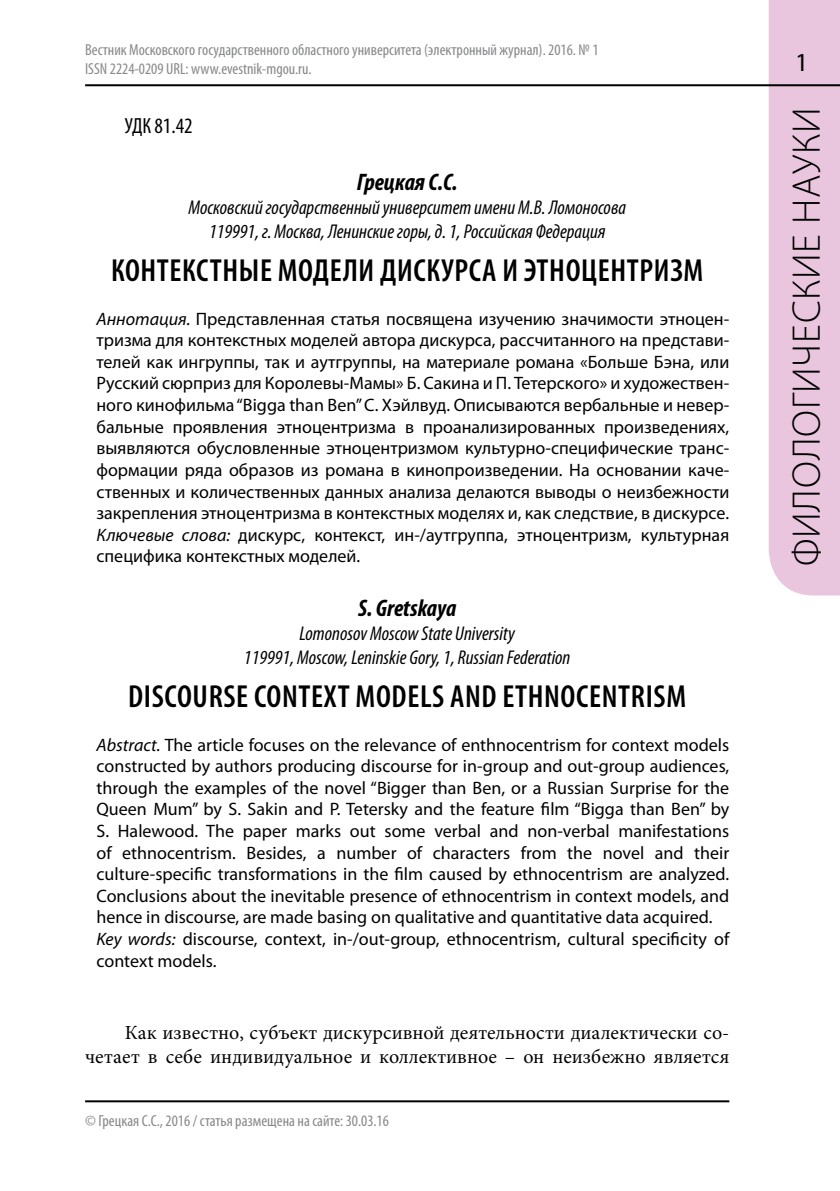
<style>
.page{position:relative;width:840px;height:1191px;background:#fff}
.page>*{position:absolute;margin:0;border:0;box-sizing:border-box;transform-origin:0 0}
.t1{font:300 40px "Myriad Pro";letter-spacing:.02em;color:#000}
.t2{font:600 condensed 32px "Myriad Pro";letter-spacing:.02em;color:#000}
.t3{font:26px "Myriad Pro";color:#000}
.t4{font:italic 700 condensed 24px "Myriad Pro";color:#000}
.t5{font:condensed 22px "Myriad Pro";color:#000}
.t6{font:italic condensed 20px/24px "Myriad Pro";color:#000;text-align:center}
.t7{font:20px/24px "Minion Pro";color:#000;text-align:right}
.t8{font:18px/21.6px "Myriad Pro";color:#000;text-align:justify}
.t9{font:condensed 16px/19.2px "Myriad Pro";color:#87888a}
.s1{font-style:italic}
</style>
<div class="page">
<div style="left:768px;top:0;width:71px;height:595px;background:#e9c5de"></div>
<hr style="left:85px;top:84px;width:754px;height:2px;background:#000">
<hr style="left:85px;top:1100px;width:644px;height:2px;background:#000">
<p class="t9" style="left:85px;top:39px;width:514px">Вестник Московского государственного областного университета (электронный журнал). 2016. № 1<br>ISSN 2224-0209 URL: www.evestnik-mgou.ru.</p>
<p class="t5" style="left:125px;top:112px;width:69px">УДК 81.42</p>
<h3 class="t4" style="left:356px;top:167px;width:102px">Грецкая С.С.</h3>
<p class="t6" style="left:188px;top:195px;width:439px">Московский государственный университет имени М.В. Ломоносова<br>119991, г. Москва, Ленинские горы, д. 1, Российская Федерация</p>
<h2 class="t2" style="left:111px;top:251px;width:593px">КОНТЕКСТНЫЕ МОДЕЛИ ДИСКУРСА И ЭТНОЦЕНТРИЗМ</h2>
<p class="t8" style="left:96px;top:307px;width:634px"><span class="s1">Аннотация.</span> Представленная статья посвящена изучению значимости этноцен&shy;тризма для контекстных моделей автора дискурса, рассчитанного на представи&shy;телей как ингруппы, так и аутгруппы, на материале романа «Больше Бэна, или Русский сюрприз для Королевы-Мамы» Б. Сакина и П. Тетерского» и художествен&shy;ного кинофильма “Bigga than Ben” C. Хэйлвуд. Описываются вербальные и невер&shy;бальные проявления этноцентризма в проанализированных произведениях, выявляются обусловленные этноцентризмом культурно-специфические транс&shy;формации ряда образов из романа в кинопроизведении. На основании каче&shy;ственных и количественных данных анализа делаются выводы о неизбежности закрепления этноцентризма в контекстных моделях и, как следствие, в дискурсе.<br><span class="s1">Ключевые слова:</span> дискурс, контекст, ин-/аутгруппа, этноцентризм, культурная специфика контекстных моделей.</p>
<h3 class="t4" style="left:358px;top:593px;width:100px">S. Gretskaya</h3>
<p class="t6" style="left:244px;top:621px;width:328px">Lomonosov Moscow State University<br>119991, Moscow, Leninskie Gory, 1, Russian Federation</p>
<h2 class="t2" style="left:128px;top:677px;width:559px">DISCOURSE CONTEXT MODELS AND ETHNOCENTRISM</h2>
<p class="t8" style="left:96px;top:733px;width:634px;text-align:left"><span class="s1">Abstract.</span> The article focuses on the relevance of enthnocentrism for context models constructed by authors producing discourse for in-group and out-group audiences, through the examples of the novel “Bigger than Ben, or a Russian Surprise for the Queen Mum” by S. Sakin and P. Tetersky and the feature film “Bigga than Ben” by S. Halewood. The paper marks out some verbal and non-verbal manifestations of ethnocentrism. Besides, a number of characters from the novel and their culture-specific transformations in the film caused by ethnocentrism are analyzed.<br>Conclusions about the inevitable presence of ethnocentrism in context models, and hence in discourse, are made basing on qualitative and quantitative data acquired.<br><span class="s1">Key words:</span> discourse, context, in-/out-group, ethnocentrism, cultural specificity of context models.</p>
<p class="t7" style="left:85px;top:1020px;width:645px">Как известно, субъект дискурсивной деятельности диалектически со&shy;четает в себе индивидуальное и коллективное – он неизбежно является</p>
<p class="t9" style="left:85px;top:1111px;width:305px">© Грецкая С.С., 2016 / статья размещена на сайте: 30.03.16</p>
<h3 class="t3" style="left:794px;top:47px;width:15px">1</h3>
<h1 class="t1" style="left:782px;top:566px;width:461px;rotate:-90deg">филологические науки</h1>
</div>
